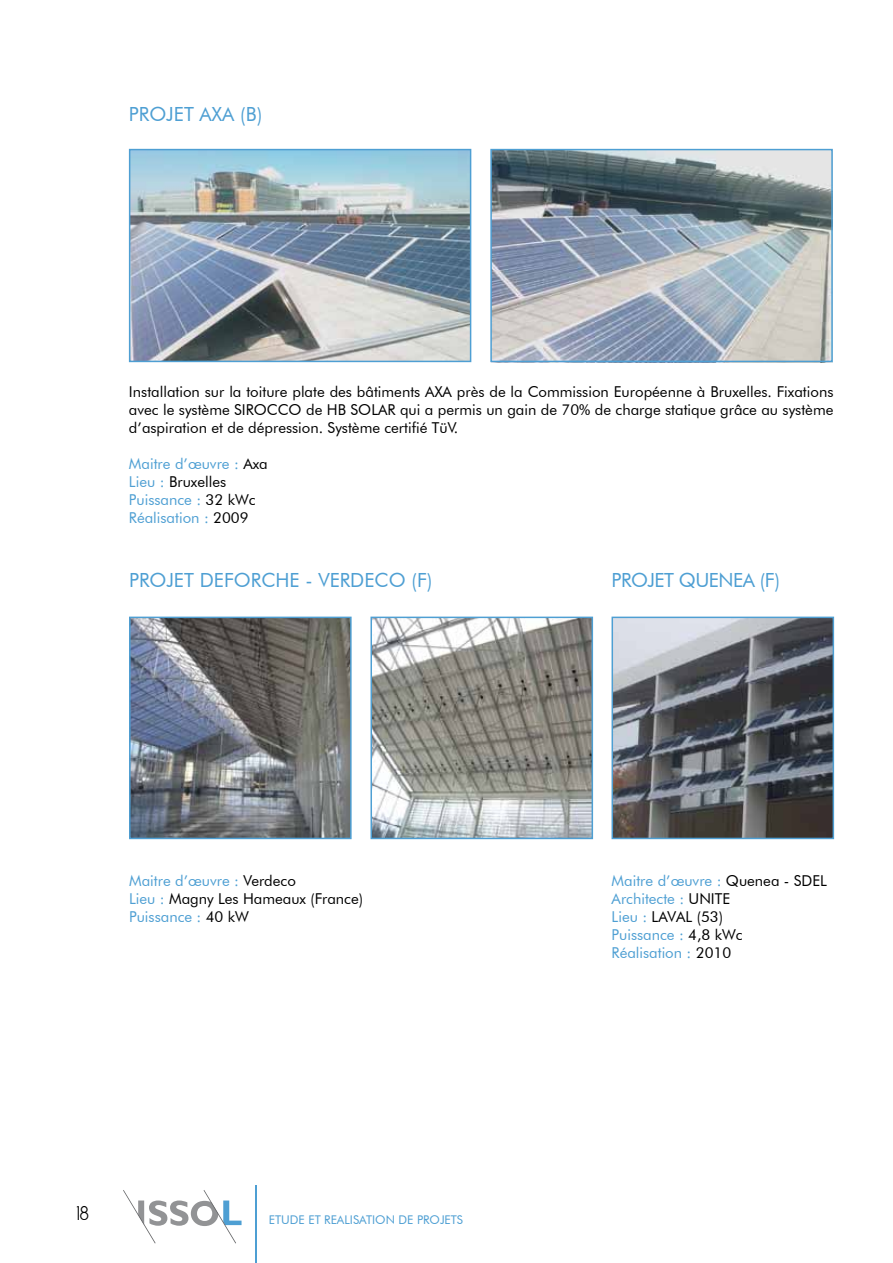
<style>
.page{position:relative;width:893px;height:1263px;background:#fff}
.page>*{position:absolute;margin:0;border:0;box-sizing:border-box;transform-origin:0 0}
.t1{font:19.5px "Futura BT";color:#4e9fd3}
.t2{font:16.5px "Y2 K Neophyte";color:#000}
.t3{font:15px/18px "Futura BT";color:#000;text-align:justify}
.t4{font:15px/18px "Futura BT";color:#4e9fd3}
.t5{font:12px "Futura BT";color:#4e9fd3}
.s1{color:#000}
.s2{color:#4e9fd3}
</style>
<div class="page">
<hr style="left:255px;top:1185px;width:1px;height:78px;background:#4e9fd3">
<svg style="left:123px;top:1190px;width:119px;height:53px"></svg>
<img style="left:132px;top:152px;width:336px;height:207px">
<div style="left:129px;top:149px;width:342px;height:213px;border:2px solid #4e9fd3"></div>
<img style="left:491px;top:152px;width:341px;height:211px">
<div style="left:490px;top:149px;width:343px;height:213px;border:2px solid #4e9fd3"></div>
<img style="left:614px;top:620px;width:217px;height:216px">
<div style="left:611px;top:617px;width:223px;height:222px;border:2px solid #4e9fd3"></div>
<img style="left:132px;top:620px;width:217px;height:216px">
<div style="left:129px;top:617px;width:223px;height:222px;border:2px solid #4e9fd3"></div>
<img style="left:373px;top:620px;width:217px;height:216px">
<div style="left:370px;top:617px;width:223px;height:222px;border:2px solid #4e9fd3"></div>
<h1 class="t1" style="left:129px;top:102px;width:22px">Projet</h1>
<h1 class="t1" style="left:200px;top:102px;width:64px">Axa (B)</h1>
<p class="t3" style="left:129px;top:383px;width:706px">Installation sur la toiture plate des bâtiments AXA près de la Commission Européenne à Bruxelles. Fixations avec le système SIROCCO de HB SOLAR qui a permis un gain de 70% de charge statique grâce au système d’aspiration et de dépression. Système certifié TüV.</p>
<p class="t4" style="left:129px;top:455px;width:140px">Maitre d’œuvre : <span class="s1">Axa<br></span>Lieu : <span class="s1">Bruxelles<br></span>Puissance : <span class="s1">32 kWc<br></span>Réalisation : <span class="s1">2009</span></p>
<h1 class="t1" style="left:129px;top:568px;width:22px">Projet</h1>
<h1 class="t1" style="left:200px;top:568px;width:27px">Deforche</h1>
<h1 class="t1" style="left:305px;top:568px;width:38px">- Verdeco</h1>
<h1 class="t1" style="left:411px;top:568px;width:23px">(F)</h1>
<h1 class="t1" style="left:612px;top:568px;width:21px">Projet</h1>
<h1 class="t1" style="left:679px;top:568px;width:30px">Quenea</h1>
<h1 class="t1" style="left:760px;top:568px;width:22px">(F)</h1>
<p class="t3" style="left:129px;top:872px;width:235px;text-align:left"><span class="s2">Maitre d’œuvre :</span> Verdeco<br><span class="s2">Lieu :</span> Magny Les Hameaux (France)<br><span class="s2">Puissance :</span> 40 kW</p>
<p class="t2" style="left:77px;top:1202px;width:14px">18</p>
<p class="t5" style="left:269px;top:1212px;width:8px">etude</p>
<p class="t5" style="left:308px;top:1212px;width:24px">et realisation</p>
<p class="t5" style="left:399px;top:1212px;width:26px">de projets</p>
<p class="t4" style="left:612px;top:872px;width:217px">Maitre d’œuvre : <span class="s1">Quenea - SDEL<br></span>Architecte : <span class="s1">UNITE<br></span>Lieu : <span class="s1">LAVAL (53)<br></span>Puissance : <span class="s1">4,8 kWc<br></span>Réalisation : <span class="s1">2010</span></p>
</div>
